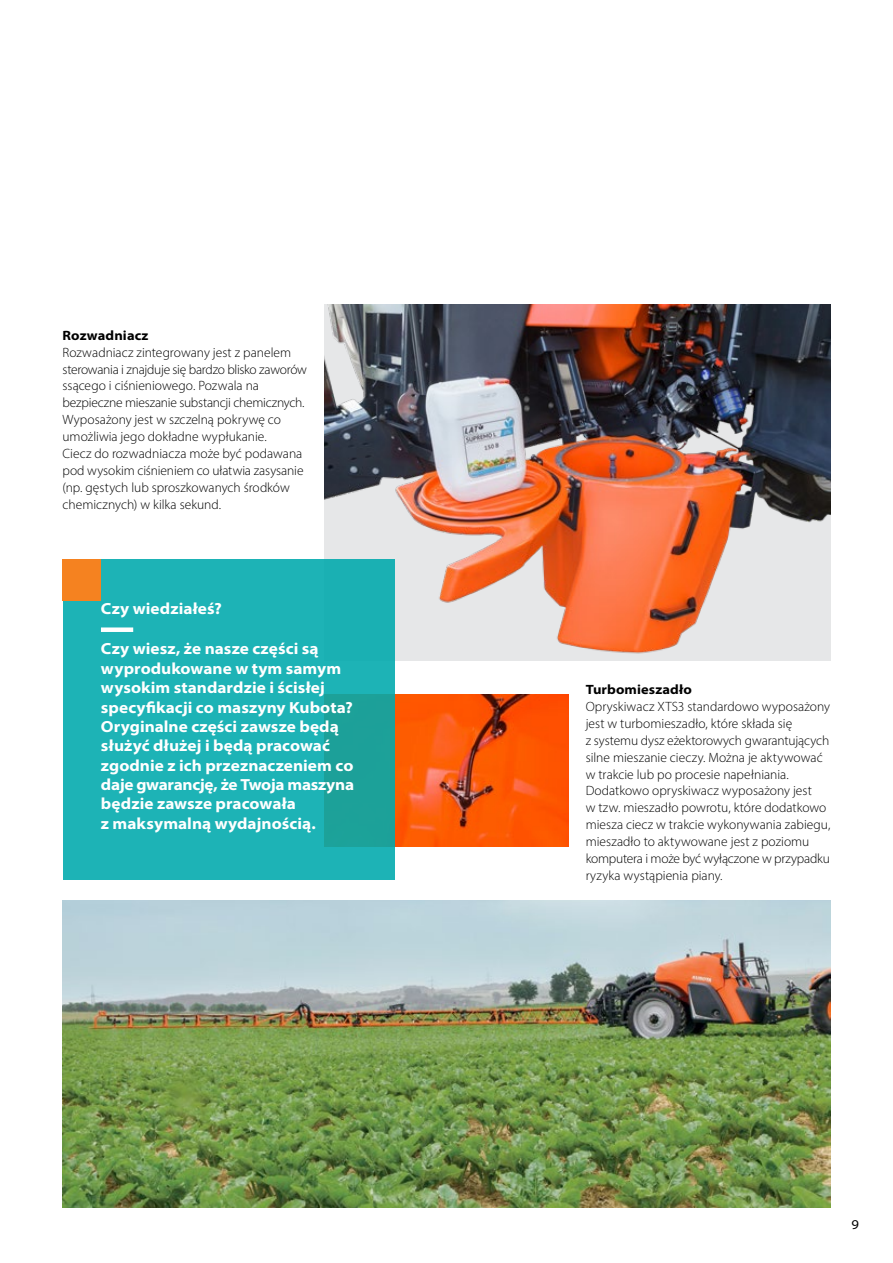
<style>
.page{position:relative;width:893px;height:1263px;background:#fff}
.page>*{position:absolute;margin:0;border:0;box-sizing:border-box;transform-origin:0 0}
.t1{font:700 semi-expanded 16.2px/19.4px "Myriad Pro";color:#fff}
.t2{font:300 13.5px/16.8px "Myriad Pro";color:#000}
.t3{font:700 semi-expanded 13.5px "Myriad Pro";letter-spacing:.01em;color:#000}
.t4{font:semi-expanded 13.5px "Myriad Pro";color:#000}
</style>
<div class="page">
<img style="left:63px;top:900px;width:767px;height:308px">
<img style="left:324px;top:304px;width:506px;height:356px">
<img style="left:395px;top:694px;width:174px;height:152px">
<svg style="left:63px;top:559px;width:332px;height:321px;background:#1cb0b2"></svg>
<div style="left:101px;top:627px;width:32px;height:5px;background:#fff"></div>
<div style="left:63px;top:559px;width:38px;height:42px;background:#f58220"></div>
<p class="t3" style="left:63px;top:326px;width:87px">Rozwadniacz</p>
<p class="t2" style="left:63px;top:344px;width:246px">Rozwadniacz zintegrowany jest z panelem sterowania i znajduje się bardzo blisko zaworów ssącego i ciśnieniowego. Pozwala na bezpieczne mieszanie substancji chemicznych.<br>Wyposażony jest w szczelną pokrywę co umożliwia jego dokładne wypłukanie.<br>Ciecz do rozwadniacza może być podawana pod wysokim ciśnieniem co ułatwia zasysanie (np. gęstych lub sproszkowanych środków chemicznych) w kilka sekund.</p>
<p class="t1" style="left:101px;top:598px;width:123px">Czy wiedziałeś?</p>
<p class="t1" style="left:101px;top:639px;width:255px">Czy wiesz, że nasze części są wyprodukowane w tym samym wysokim standardzie i ścisłej specyfikacji co maszyny Kubota?<br>Oryginalne części zawsze będą służyć dłużej i będą pracować zgodnie z ich przeznaczeniem co daje gwarancję, że Twoja maszyna będzie zawsze pracowała<br>z maksymalną wydajnością.</p>
<p class="t3" style="left:586px;top:681px;width:108px">Turbomieszadło</p>
<p class="t2" style="left:586px;top:698px;width:246px">Opryskiwacz XTS3 standardowo wyposażony jest w turbomieszadło, które składa się<br>z systemu dysz eżektorowych gwarantujących silne mieszanie cieczy. Można je aktywować w trakcie lub po procesie napełniania.<br>Dodatkowo opryskiwacz wyposażony jest<br>w tzw. mieszadło powrotu, które dodatkowo miesza ciecz w trakcie wykonywania zabiegu, mieszadło to aktywowane jest z poziomu komputera i może być wyłączone w przypadku ryzyka wystąpienia piany.</p>
<p class="t4" style="left:851px;top:1216px;width:9px">9</p>
</div>
